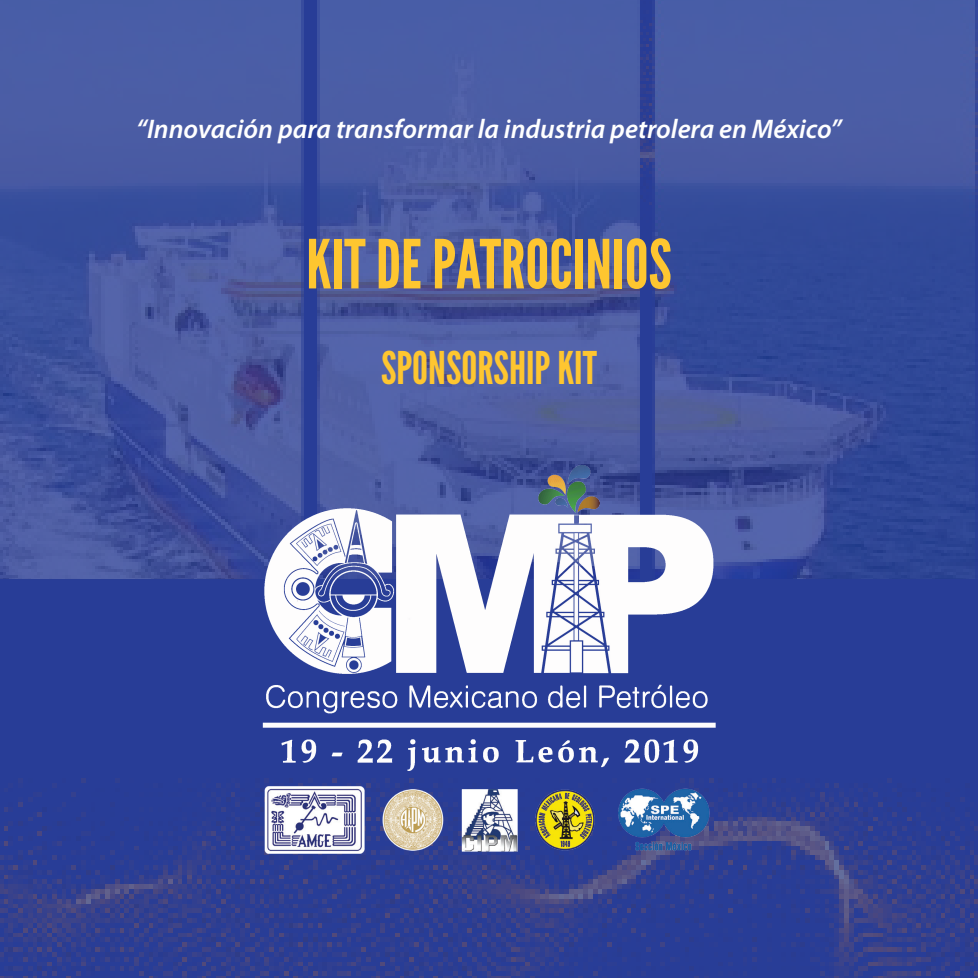
<style>
.page{position:relative;width:978px;height:978px;background:#fff}
.page>*{position:absolute;margin:0;border:0;box-sizing:border-box;transform-origin:0 0}
.t1{font:67.5px "League Gothic";color:#fec630}
.t2{font:45px "League Gothic";color:#fec630}
.t3{font:italic 600 27px "Myriad Pro";color:#fff}
</style>
<div class="page">
<div style="left:0;top:578px;width:978px;height:200px;background:#283d97"></div>
<img style="left:0;top:778px;width:978px;height:200px">
<img style="left:0;top:0;width:978px;height:578px">
<img style="left:206px;top:466px;width:566px;height:312px">
<img style="left:254px;top:778px;width:470px;height:89px">
<p class="t3" style="left:136px;top:111px;width:707px">“Innovación para transformar la industria petrolera en México”</p>
<p class="t1" style="left:306px;top:224px;width:367px">KIT DE PATROCINIOS</p>
<p class="t2" style="left:381px;top:341px;width:217px">SPONSORSHIP KIT</p>
</div>
